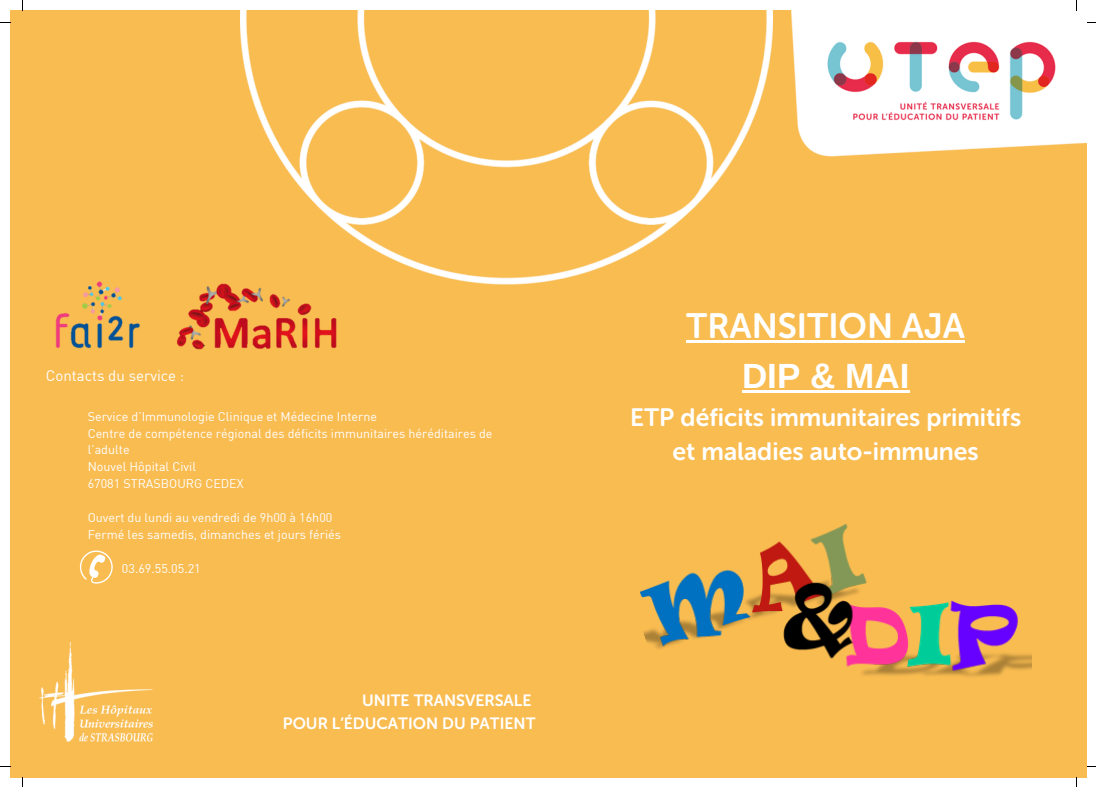
<style>
.page{position:relative;width:1096px;height:787px;background:#fff}
.page>*{position:absolute;margin:0;border:0;box-sizing:border-box;transform-origin:0 0}
.t1{font:35px "Museo Sans Rounded 700";color:#fff}
.t2{font:700 35px "Arimo";color:#fff}
.t3{font:25px/34.8px "Museo Sans Rounded 700";color:#fff;text-align:center}
.t4{font:16.25px "Museo Sans Rounded 700";color:#fff}
.t5{font:15px "DIN";color:#fff}
.t6{font:12.5px/16.9px "DIN";color:#fff}
</style>
<div class="page">
<div style="left:10px;top:10px;width:1076px;height:768px;background:#f9bc51"></div>
<img style="left:791px;top:10px;width:295px;height:147px">
<img style="left:240px;top:10px;width:532px;height:275px">
<img style="left:39px;top:642px;width:114px;height:99px">
<svg style="left:80px;top:550px;width:33px;height:34px"></svg>
<img style="left:639px;top:524px;width:393px;height:153px">
<img style="left:55px;top:268px;width:290px;height:82px">
<hr style="left:686px;top:340px;width:278px;height:3px;background:#fff">
<hr style="left:742px;top:390px;width:167px;height:3px;background:#fff">
<p class="t5" style="left:46px;top:367px;width:140px">Contacts du service :</p>
<p class="t6" style="left:88px;top:407px;width:291px">Service d’Immunologie Clinique et Médecine Interne</p>
<p class="t6" style="left:88px;top:424px;width:406px">Centre de compétence régional des déficits immunitaires héréditaires de l’adulte</p>
<p class="t6" style="left:88px;top:458px;width:110px">Nouvel Hôpital Civil</p>
<p class="t6" style="left:88px;top:475px;width:157px">67081 STRASBOURG CEDEX</p>
<p class="t6" style="left:88px;top:509px;width:246px">Ouvert du lundi au vendredi de 9h00 à 16h00</p>
<p class="t6" style="left:88px;top:525px;width:255px">Fermé les samedis, dimanches et jours fériés</p>
<p class="t6" style="left:122px;top:559px;width:80px">03.69.55.05.21</p>
<p class="t4" style="left:362px;top:691px;width:171px">UNITE TRANSVERSALE</p>
<p class="t4" style="left:283px;top:713px;width:254px">POUR L’ÉDUCATION DU PATIENT</p>
<p class="t1" style="left:686px;top:305px;width:280px">TRANSITION AJA</p>
<p class="t2" style="left:742px;top:356px;width:169px">DIP &amp; MAI</p>
<p class="t3" style="left:630px;top:400px;width:392px">ETP déficits immunitaires primitifs et maladies auto-immunes</p>
</div>
